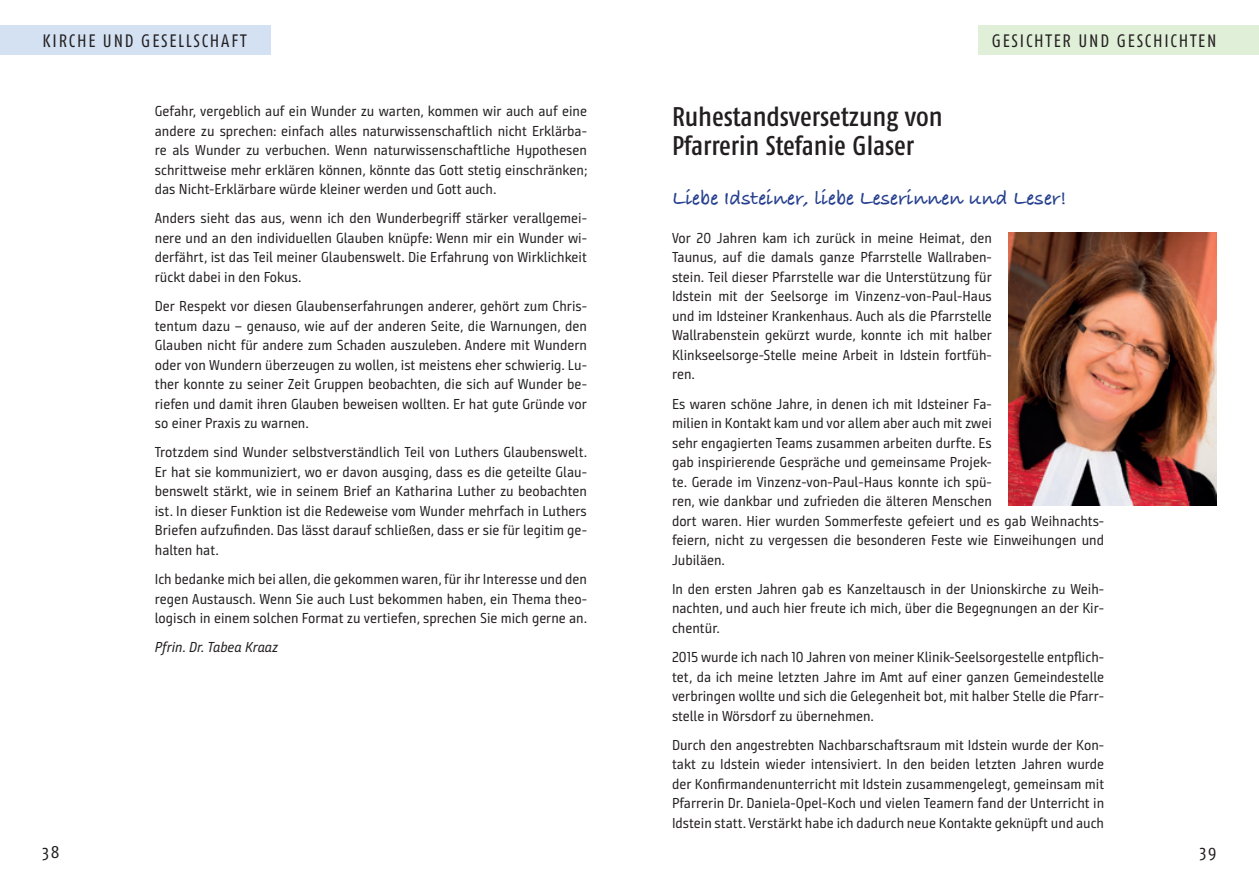
<style>
.page{position:relative;width:1259px;height:893px;background:#fff}
.page>*{position:absolute;margin:0;border:0;box-sizing:border-box;transform-origin:0 0}
.t1{font:500 27px/29.2px "Fago Co";letter-spacing:-.005em;color:#231f20}
.t2{font:700 21px "Bradley Hand ITCTT";color:#253f8e}
.t3{font:18px "Fago Co";letter-spacing:.1em;color:#231f20}
.t4{font:14.4px/19.5px "Bunday Sans";color:#231f20;text-align:justify}
.t5{font:italic 14.4px "Bunday Sans";color:#231f20}
</style>
<div class="page">
<img style="left:1009px;top:232px;width:207px;height:273px">
<div style="left:978px;top:26px;width:281px;height:29px;background:#e0efd8"></div>
<div style="left:0;top:26px;width:270px;height:29px;background:#d4e1f2"></div>
<p class="t3" style="left:43px;top:31px;width:205px">KIRCHE UND GESELLSCHAFT</p>
<p class="t4" style="left:155px;top:101px;width:434px">Gefahr, vergeblich auf ein Wunder zu warten, kommen wir auch auf eine andere zu sprechen: einfach alles naturwissenschaftlich nicht Erklärba&shy;re als Wunder zu verbuchen. Wenn naturwissenschaftliche Hypothesen schrittweise mehr erklären können, könnte das Gott stetig einschränken; das Nicht-Erklärbare würde kleiner werden und Gott auch.</p>
<p class="t4" style="left:155px;top:209px;width:434px">Anders sieht das aus, wenn ich den Wunderbegriff stärker verallgemei&shy;nere und an den individuellen Glauben knüpfe: Wenn mir ein Wunder wi&shy;derfährt, ist das Teil meiner Glaubenswelt. Die Erfahrung von Wirklichkeit rückt dabei in den Fokus.</p>
<p class="t4" style="left:155px;top:296px;width:434px">Der Respekt vor diesen Glaubenserfahrungen anderer, gehört zum Chris&shy;tentum dazu – genauso, wie auf der anderen Seite, die Warnungen, den Glauben nicht für andere zum Schaden auszuleben. Andere mit Wundern oder von Wundern überzeugen zu wollen, ist meistens eher schwierig. Lu&shy;ther konnte zu seiner Zeit Gruppen beobachten, die sich auf Wunder be&shy;riefen und damit ihren Glauben beweisen wollten. Er hat gute Gründe vor so einer Praxis zu warnen.</p>
<p class="t4" style="left:155px;top:443px;width:434px">Trotzdem sind Wunder selbstverständlich Teil von Luthers Glaubenswelt.<br>Er hat sie kommuniziert, wo er davon ausging, dass es die geteilte Glau&shy;benswelt stärkt, wie in seinem Brief an Katharina Luther zu beobachten ist. In dieser Funktion ist die Redeweise vom Wunder mehrfach in Luthers Briefen aufzufinden. Das lässt darauf schließen, dass er sie für legitim ge&shy;halten hat.</p>
<p class="t4" style="left:155px;top:569px;width:434px">Ich bedanke mich bei allen, die gekommen waren, für ihr Interesse und den regen Austausch. Wenn Sie auch Lust bekommen haben, ein Thema theo&shy;logisch in einem solchen Format zu vertiefen, sprechen Sie mich gerne an.</p>
<p class="t5" style="left:155px;top:639px;width:125px">Pfrin. Dr. Tabea Kraaz</p>
<p class="t3" style="left:991px;top:31px;width:226px">GESICHTER UND GESCHI TEN</p>
<p class="t3" style="left:1012px;top:31px;width:205px">KIRCHE UND GESELLSCHAFT</p>
<h1 class="t1" style="left:672px;top:101px;width:272px">Ruhestandsversetzung von<br>Pfarrerin Stefanie Glaser</h1>
<h2 class="t2" style="left:672px;top:182px;width:396px">Liebe Idsteiner, liebe Leserinnen und Leser!</h2>
<p class="t4" style="left:672px;top:228px;width:321px">Vor 20 Jahren kam ich zurück in meine Heimat, den Taunus, auf die damals ganze Pfarrstelle Wallraben&shy;stein. Teil dieser Pfarrstelle war die Unterstützung für Idstein mit der Seelsorge im Vinzenz-von-Paul-Haus und im Idsteiner Krankenhaus. Auch als die Pfarrstelle Wallrabenstein gekürzt wurde, konnte ich mit halber Klinkseelsorge-Stelle meine Arbeit in Idstein fortfüh&shy;ren.</p>
<p class="t4" style="left:672px;top:394px;width:434px;text-align:left">Es waren schöne Jahre, in denen ich mit Idsteiner Fa-<br>milien in Kontakt kam und vor allem aber auch mit zwei<br>sehr engagierten Teams zusammen arbeiten durfte. Es<br>gab inspirierende Gespräche und gemeinsame Projek-<br>te. Gerade im Vinzenz-von-Paul-Haus konnte ich spü-<br>ren, wie dankbar und zufrieden die älteren Menschen<br>dort waren. Hier wurden Sommerfeste gefeiert und es gab Weihnachts&shy;feiern, nicht zu vergessen die besonderen Feste wie Einweihungen und Jubiläen.</p>
<p class="t4" style="left:672px;top:579px;width:434px">In den ersten Jahren gab es Kanzeltausch in der Unionskirche zu Weih&shy;nachten, und auch hier freute ich mich, über die Begegnungen an der Kir&shy;chentür.</p>
<p class="t4" style="left:672px;top:647px;width:434px">2015 wurde ich nach 10 Jahren von meiner Klinik-Seelsorgestelle entpflich&shy;tet, da ich meine letzten Jahre im Amt auf einer ganzen Gemeindestelle verbringen wollte und sich die Gelegenheit bot, mit halber Stelle die Pfarr&shy;stelle in Wörsdorf zu übernehmen.</p>
<p class="t4" style="left:672px;top:735px;width:434px">Durch den angestrebten Nachbarschaftsraum mit Idstein wurde der Kon&shy;takt zu Idstein wieder intensiviert. In den beiden letzten Jahren wurde der Konfirmandenunterricht mit Idstein zusammengelegt, gemeinsam mit Pfarrerin Dr. Daniela-Opel-Koch und vielen Teamern fand der Unterricht in Idstein statt. Verstärkt habe ich dadurch neue Kontakte geknüpft und auch</p>
<p class="t3" style="left:43px;top:842px;width:19px">38</p>
<p class="t3" style="left:1199px;top:842px;width:18px">39</p>
</div>
